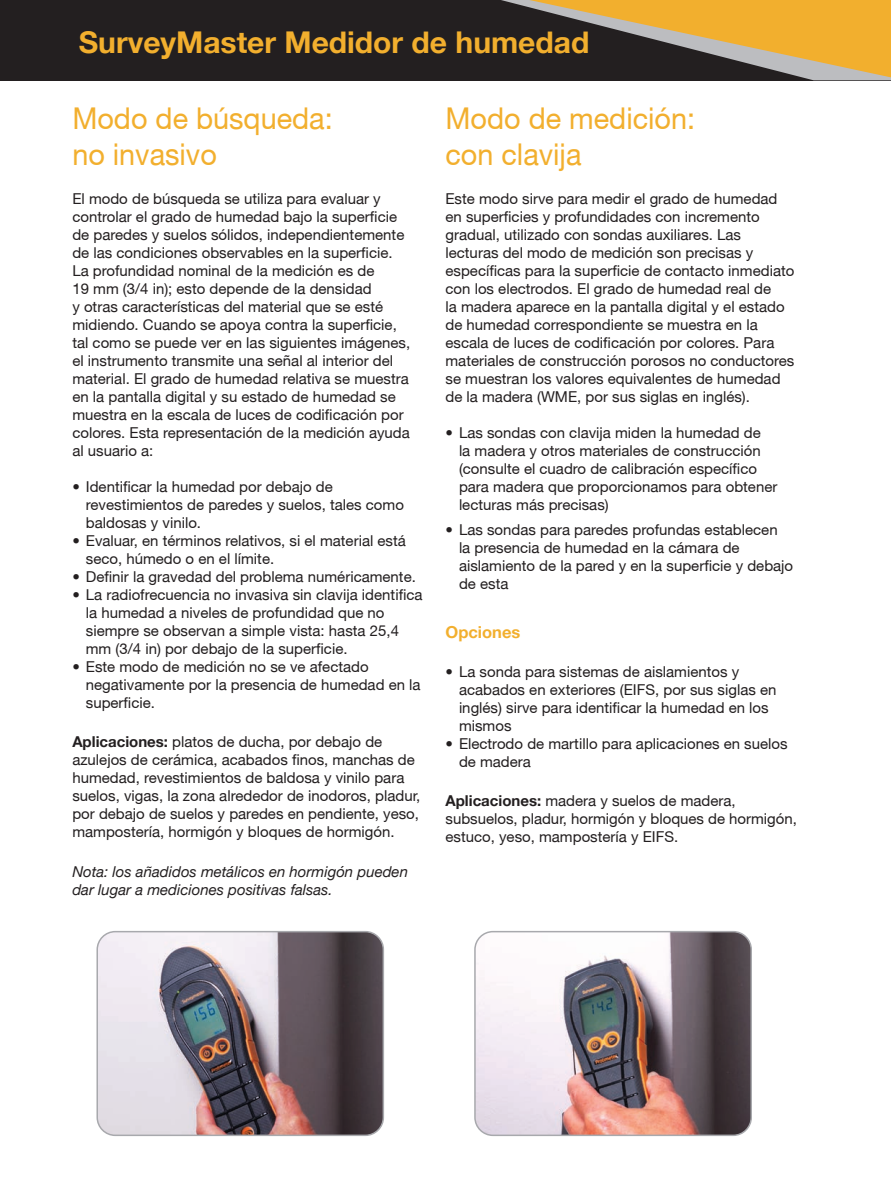
<style>
.page{position:relative;width:891px;height:1188px;background:#fff}
.page>*{position:absolute;margin:0;border:0;box-sizing:border-box;transform-origin:0 0}
.t1{font:30px/36px "Helvetica Neue";color:#f2af2e;scale:.96 1}
.t2{font:700 30px "Helvetica Neue";color:#f2af2e}
.t3{font:700 16.5px "Helvetica Neue";color:#f2af2e}
.t4{font:15px/18px "Helvetica Neue";color:#231f20}
.t5{font:italic 15px/18px "Helvetica Neue";color:#231f20}
.s1{font-weight:700}
</style>
<div class="page">
<img style="left:99px;top:932px;width:284px;height:203px">
<div style="left:96px;top:931px;width:288px;height:205px;border:2px solid #a8a9ad;border-radius:18px"></div>
<img style="left:477px;top:932px;width:272px;height:203px">
<div style="left:474px;top:931px;width:278px;height:205px;border:2px solid #a8a9ad;border-radius:18px"></div>
<div style="left:0;top:0;width:891px;height:80px;background:#231f20"></div>
<svg style="left:501px;top:0;width:390px;height:80px"></svg>
<h1 class="t2" style="left:79px;top:23px;width:512px">SurveyMaster Medidor de humedad</h1>
<h1 class="t1" style="left:72px;top:100px;width:273px">Modo de búsqueda: no invasivo</h1>
<p class="t4" style="left:72px;top:190px;width:339px">El modo de búsqueda se utiliza para evaluar y controlar el grado de humedad bajo la superficie de paredes y suelos sólidos, independientemente de las condiciones observables en la superficie.<br>La profundidad nominal de la medición es de<br>19 mm (3/4 in); esto depende de la densidad<br>y otras características del material que se esté midiendo. Cuando se apoya contra la superficie, tal como se puede ver en las siguientes imágenes, el instrumento transmite una señal al interior del material. El grado de humedad relativa se muestra en la pantalla digital y su estado de humedad se muestra en la escala de luces de codificación por colores. Esta representación de la medición ayuda al usuario a:</p>
<p class="t4" style="left:86px;top:478px;width:320px;text-indent:-14px">• Identificar la humedad por debajo de revestimientos de paredes y suelos, tales como baldosas y vinilo.</p>
<p class="t4" style="left:86px;top:532px;width:322px;text-indent:-14px">• Evaluar, en términos relativos, si el material está seco, húmedo o en el límite.</p>
<p class="t4" style="left:72px;top:568px;width:345px">• Definir la gravedad del problema numéricamente.</p>
<p class="t4" style="left:86px;top:586px;width:338px;text-indent:-14px">• La radiofrecuencia no invasiva sin clavija identifica la humedad a niveles de profundidad que no siempre se observan a simple vista: hasta 25,4 mm (3/4 in) por debajo de la superficie.</p>
<p class="t4" style="left:86px;top:658px;width:336px;text-indent:-14px">• Este modo de medición no se ve afectado negativamente por la presencia de humedad en la superficie.</p>
<p class="t4" style="left:72px;top:733px;width:350px"><span class="s1">Aplicaciones:</span> platos de ducha, por debajo de azulejos de cerámica, acabados finos, manchas de humedad, revestimientos de baldosa y vinilo para suelos, vigas, la zona alrededor de inodoros, pladur, por debajo de suelos y paredes en pendiente, yeso, mampostería, hormigón y bloques de hormigón.</p>
<p class="t5" style="left:72px;top:862px;width:337px">Nota: los añadidos metálicos en hormigón pueden dar lugar a mediciones positivas falsas.</p>
<h1 class="t1" style="left:446px;top:100px;width:262px">Modo de medición: con clavija</h1>
<p class="t4" style="left:446px;top:190px;width:350px">Este modo sirve para medir el grado de humedad en superficies y profundidades con incremento gradual, utilizado con sondas auxiliares. Las lecturas del modo de medición son precisas y específicas para la superficie de contacto inmediato con los electrodos. El grado de humedad real de<br>la madera aparece en la pantalla digital y el estado de humedad correspondiente se muestra en la escala de luces de codificación por colores. Para materiales de construcción porosos no conductores se muestran los valores equivalentes de humedad de la madera (WME, por sus siglas en inglés).</p>
<p class="t4" style="left:459px;top:424px;width:320px;text-indent:-14px">• Las sondas con clavija miden la humedad de<br>la madera y otros materiales de construcción (consulte el cuadro de calibración específico para madera que proporcionamos para obtener lecturas más precisas)</p>
<p class="t4" style="left:459px;top:520px;width:336px;text-indent:-14px">• Las sondas para paredes profundas establecen<br>la presencia de humedad en la cámara de aislamiento de la pared y en la superficie y debajo de esta</p>
<p class="t3" style="left:446px;top:622px;width:76px">Opciones</p>
<p class="t4" style="left:459px;top:662px;width:319px;text-indent:-14px">• La sonda para sistemas de aislamientos y acabados en exteriores (EIFS, por sus siglas en inglés) sirve para identificar la humedad en los mismos</p>
<p class="t4" style="left:459px;top:734px;width:330px;text-indent:-14px">• Electrodo de martillo para aplicaciones en suelos de madera</p>
<p class="t4" style="left:446px;top:792px;width:353px"><span class="s1">Aplicaciones:</span> madera y suelos de madera, subsuelos, pladur, hormigón y bloques de hormigón, estuco, yeso, mampostería y EIFS.</p>
</div>
